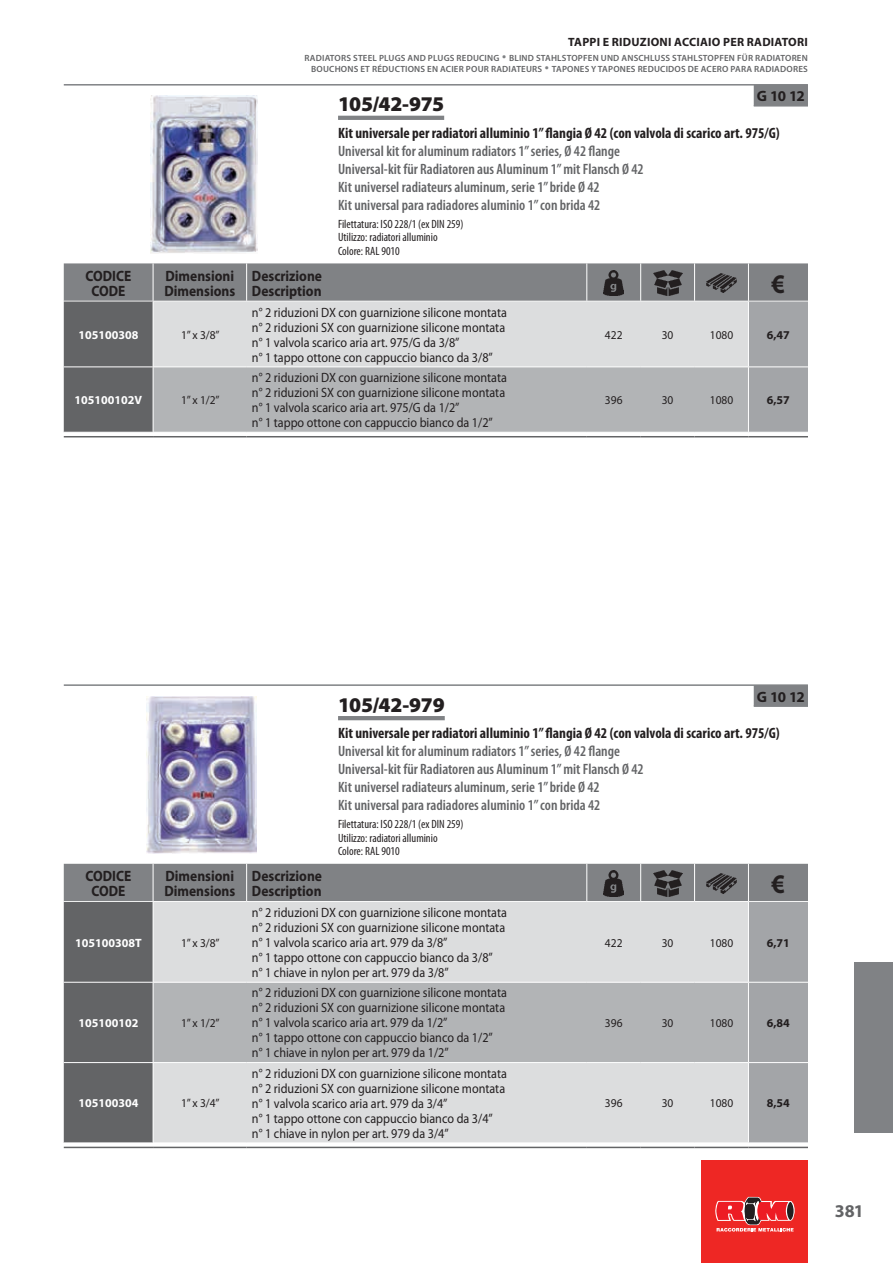
<style>
.page{position:relative;width:893px;height:1263px;background:#fff}
.page>*{position:absolute;margin:0;border:0;box-sizing:border-box;transform-origin:0 0}
.t1{font:700 27px "Myriad Pro";color:#231f20;scale:.9 1}
.t2{font:900 21px "Myriad Pro";letter-spacing:-.015em;color:#231f20}
.t3{font:700 18px "Myriad Pro";color:#636466}
.t4{font:600 condensed 15px/18px "Myriad Pro";color:#636466}
.t5{font:700 condensed 15px "Myriad Pro";color:#231f20}
.t6{font:700 15px/15px "Myriad Pro";color:#231f20;scale:.9 1}
.t7{font:700 15px "Myriad Pro";color:#231f20}
.t8{font:13.5px/15px "Myriad Pro";color:#231f20;scale:.9 1}
.t9{font:condensed 12px/13.5px "Myriad Pro";color:#231f20}
.t10{font:12px "Myriad Pro";color:#231f20;scale:.95 1}
.t11{font:700 12px "Myriad Pro";color:#231f20}
.t12{font:700 12px "Myriad Pro";color:#fff}
.t13{font:600 9px/10.8px "Myriad Pro";letter-spacing:.02em;color:#636466;text-align:right}
.s1{font-weight:900;font-size:13.5px;color:#808285}
</style>
<div class="page">
<div style="left:855px;top:962px;width:38px;height:170px;background:#808285"></div>
<div style="left:702px;top:1160px;width:106px;height:103px;background:#ee2724"></div>
<svg style="left:715px;top:1197px;width:80px;height:34px"></svg>
<hr style="left:338px;top:116px;width:106px;height:4px;background:#808285">
<div style="left:754px;top:85px;width:54px;height:21px;background:#808285"></div>
<hr style="left:754px;top:105px;width:54px;height:2px;background:#808285">
<hr style="left:64px;top:84px;width:744px;height:2px;background:#808285">
<img style="left:150px;top:96px;width:107px;height:157px">
<svg style="left:64px;top:263px;width:744px;height:169px;background:#acadaf"></svg>
<hr style="left:153px;top:302px;width:1px;height:64px;background:#fff">
<hr style="left:748px;top:302px;width:1px;height:64px;background:#fff">
<hr style="left:64px;top:366px;width:89px;height:1px;background:#fff">
<hr style="left:153px;top:366px;width:94px;height:1px;background:#fff">
<hr style="left:153px;top:367px;width:1px;height:65px;background:#fff">
<hr style="left:247px;top:366px;width:340px;height:1px;background:#fff">
<hr style="left:587px;top:366px;width:54px;height:1px;background:#fff">
<hr style="left:641px;top:366px;width:54px;height:1px;background:#fff">
<hr style="left:695px;top:366px;width:53px;height:1px;background:#fff">
<hr style="left:748px;top:366px;width:60px;height:1px;background:#fff">
<hr style="left:748px;top:367px;width:1px;height:65px;background:#fff">
<hr style="left:64px;top:436px;width:89px;height:1px;background:#636466">
<hr style="left:153px;top:436px;width:94px;height:1px;background:#636466">
<hr style="left:247px;top:436px;width:340px;height:1px;background:#636466">
<hr style="left:587px;top:436px;width:54px;height:1px;background:#636466">
<hr style="left:641px;top:436px;width:54px;height:1px;background:#636466">
<hr style="left:695px;top:436px;width:53px;height:1px;background:#636466">
<hr style="left:748px;top:436px;width:60px;height:1px;background:#636466">
<hr style="left:338px;top:716px;width:107px;height:4px;background:#808285">
<div style="left:754px;top:685px;width:54px;height:21px;background:#808285"></div>
<hr style="left:754px;top:705px;width:54px;height:2px;background:#808285">
<hr style="left:64px;top:684px;width:744px;height:2px;background:#808285">
<img style="left:146px;top:696px;width:111px;height:158px">
<svg style="left:64px;top:864px;width:744px;height:278px;background:#b6b7b9"></svg>
<div style="left:154px;top:983px;width:594px;height:79px;background:#b2b4b6"></div>
<hr style="left:153px;top:902px;width:1px;height:80px;background:#fff">
<hr style="left:748px;top:902px;width:1px;height:80px;background:#fff">
<hr style="left:64px;top:982px;width:89px;height:1px;background:#fff">
<hr style="left:153px;top:982px;width:94px;height:1px;background:#fff">
<hr style="left:153px;top:982px;width:1px;height:80px;background:#fff">
<hr style="left:247px;top:982px;width:340px;height:1px;background:#fff">
<hr style="left:587px;top:982px;width:54px;height:1px;background:#fff">
<hr style="left:641px;top:982px;width:54px;height:1px;background:#fff">
<hr style="left:695px;top:982px;width:53px;height:1px;background:#fff">
<hr style="left:748px;top:982px;width:60px;height:1px;background:#fff">
<hr style="left:748px;top:982px;width:1px;height:80px;background:#fff">
<hr style="left:64px;top:1062px;width:89px;height:1px;background:#fff">
<hr style="left:153px;top:1062px;width:94px;height:1px;background:#fff">
<hr style="left:153px;top:1063px;width:1px;height:79px;background:#fff">
<hr style="left:247px;top:1062px;width:340px;height:1px;background:#fff">
<hr style="left:587px;top:1062px;width:54px;height:1px;background:#fff">
<hr style="left:641px;top:1062px;width:54px;height:1px;background:#fff">
<hr style="left:695px;top:1062px;width:53px;height:1px;background:#fff">
<hr style="left:748px;top:1062px;width:60px;height:1px;background:#fff">
<hr style="left:748px;top:1063px;width:1px;height:79px;background:#fff">
<hr style="left:64px;top:1147px;width:89px;height:1px;background:#636466">
<hr style="left:153px;top:1147px;width:94px;height:1px;background:#636466">
<hr style="left:247px;top:1147px;width:340px;height:1px;background:#636466">
<hr style="left:587px;top:1147px;width:54px;height:1px;background:#636466">
<hr style="left:641px;top:1147px;width:54px;height:1px;background:#636466">
<hr style="left:695px;top:1147px;width:53px;height:1px;background:#636466">
<hr style="left:748px;top:1147px;width:60px;height:1px;background:#636466">
<p class="t11" style="left:568px;top:35px;width:14px">Tappi</p>
<p class="t11" style="left:603px;top:35px;width:17px">e riduzioni</p>
<p class="t11" style="left:674px;top:35px;width:8px">acciaio</p>
<p class="t11" style="left:723px;top:35px;width:8px">per</p>
<p class="t11" style="left:747px;top:35px;width:8px">radiatori</p>
<p class="t13" style="left:311px;top:53px;width:498px">STOPFEN FÜ R RADIATOREN<br>BOUCHONS ET RÉDUCTIONS EN ACIER POUR RADIATEURS <span class="s1">·</span> TAPONES Y TAPONES REDUCIDOS DE ACERO PARA RADIADORES</p>
<p class="t13" style="left:305px;top:53px;width:64px">RADIATORS STEEL</p>
<p class="t13" style="left:379px;top:53px;width:173px">PLUGS AND PLUGS REDUCING <span class="s1">·</span> BLI ND STAHL</p>
<p class="t13" style="left:562px;top:53px;width:126px">STOPFEN UND ANSCHLUSS STAHL</p>
<p class="t7" style="left:757px;top:86px;width:50px">G 10 12</p>
<h2 class="t2" style="left:338px;top:90px;width:108px">105/42-975</h2>
<p class="t5" style="left:338px;top:124px;width:443px">Kit universale per radiatori alluminio 1” flangia Ø 42 (con valvola di scarico art. 975/G)</p>
<p class="t4" style="left:338px;top:142px;width:307px">Universal kit for aluminum radiators 1” series, Ø 42 flange Universal-kit für Radiatoren aus Aluminum 1” mit Flansch Ø 42<br>Kit universel radiateurs aluminum, serie 1” bride Ø 42<br>Kit universal para radiadores aluminio 1” con brida 42</p>
<p class="t9" style="left:338px;top:217px;width:127px">Filettatura: ISO 228/1 (ex DIN 259)<br>Utilizzo: radiatori alluminio<br>Colore: RAL 9010</p>
<p class="t6" style="left:86px;top:268px;width:52px;text-align:center">CODICE<br>CODE</p>
<p class="t6" style="left:164px;top:268px;width:80px">Dimensioni<br>Dimensions</p>
<p class="t6" style="left:252px;top:268px;width:79px">Descrizione<br>Description</p>
<h1 class="t1" style="left:771px;top:266px;width:16px">€</h1>
<p class="t12" style="left:78px;top:327px;width:61px">105100308</p>
<p class="t10" style="left:181px;top:327px;width:42px">1” x 3/8”</p>
<p class="t8" style="left:252px;top:305px;width:285px">n° 2 riduzioni DX con guarnizione silicone montata n° 2 riduzioni SX con guarnizione silicone montata n° 1 valvola scarico aria art. 975/G da 3/8”<br>n° 1 tappo ottone con cappuccio bianco da 3/8”</p>
<p class="t10" style="left:605px;top:327px;width:20px">422</p>
<p class="t10" style="left:662px;top:327px;width:14px">30</p>
<p class="t10" style="left:710px;top:327px;width:26px">1080</p>
<p class="t11" style="left:767px;top:327px;width:25px">6,47</p>
<p class="t12" style="left:75px;top:392px;width:69px">105100102V</p>
<p class="t10" style="left:181px;top:393px;width:42px">1” x 1/2”</p>
<p class="t8" style="left:252px;top:370px;width:285px">n° 2 riduzioni DX con guarnizione silicone montata n° 2 riduzioni SX con guarnizione silicone montata n° 1 valvola scarico aria art. 975/G da 1/2”<br>n° 1 tappo ottone con cappuccio bianco da 1/2”</p>
<p class="t10" style="left:605px;top:393px;width:20px">396</p>
<p class="t10" style="left:662px;top:393px;width:14px">30</p>
<p class="t10" style="left:710px;top:393px;width:26px">1080</p>
<p class="t11" style="left:767px;top:392px;width:25px">6,57</p>
<p class="t7" style="left:757px;top:687px;width:50px">G 10 12</p>
<h2 class="t2" style="left:338px;top:691px;width:108px">105/42-979</h2>
<p class="t5" style="left:338px;top:724px;width:443px">Kit universale per radiatori alluminio 1” flangia Ø 42 (con valvola di scarico art. 975/G)</p>
<p class="t4" style="left:338px;top:742px;width:307px">Universal kit for aluminum radiators 1” series, Ø 42 flange Universal-kit für Radiatoren aus Aluminum 1” mit Flansch Ø 42<br>Kit universel radiateurs aluminum, serie 1” bride Ø 42<br>Kit universal para radiadores aluminio 1” con brida 42</p>
<p class="t9" style="left:338px;top:817px;width:127px">Filettatura: ISO 228/1 (ex DIN 259)<br>Utilizzo: radiatori alluminio<br>Colore: RAL 9010</p>
<p class="t6" style="left:86px;top:868px;width:52px;text-align:center">CODICE<br>CODE</p>
<p class="t6" style="left:164px;top:868px;width:80px">Dimensioni<br>Dimensions</p>
<p class="t6" style="left:252px;top:868px;width:79px">Descrizione<br>Description</p>
<h1 class="t1" style="left:771px;top:867px;width:16px">€</h1>
<p class="t12" style="left:75px;top:935px;width:68px">105100308T</p>
<p class="t10" style="left:181px;top:935px;width:42px">1” x 3/8”</p>
<p class="t8" style="left:252px;top:905px;width:285px">n° 2 riduzioni DX con guarnizione silicone montata n° 2 riduzioni SX con guarnizione silicone montata n° 1 valvola scarico aria art. 979 da 3/8”<br>n° 1 tappo ottone con cappuccio bianco da 3/8”<br>n° 1 chiave in nylon per art. 979 da 3/8”</p>
<p class="t10" style="left:605px;top:935px;width:20px">422</p>
<p class="t10" style="left:662px;top:935px;width:14px">30</p>
<p class="t10" style="left:710px;top:935px;width:26px">1080</p>
<p class="t11" style="left:767px;top:935px;width:25px">6,71</p>
<p class="t12" style="left:78px;top:1015px;width:61px">105100102</p>
<p class="t10" style="left:181px;top:1015px;width:42px">1” x 1/2”</p>
<p class="t12" style="left:78px;top:1095px;width:61px">105100304</p>
<p class="t10" style="left:181px;top:1096px;width:42px">1” x 3/4”</p>
<p class="t8" style="left:252px;top:985px;width:285px">n° 2 riduzioni DX con guarnizione silicone montata n° 2 riduzioni SX con guarnizione silicone montata n° 1 valvola scarico aria art. 979 da 1/2”<br>n° 1 tappo ottone con cappuccio bianco da 1/2”<br>n° 1 chiave in nylon per art. 979 da 1/2”</p>
<p class="t8" style="left:252px;top:1065px;width:285px">n° 2 riduzioni DX con guarnizione silicone montata n° 2 riduzioni SX con guarnizione silicone montata n° 1 valvola scarico aria art. 979 da 3/4”<br>n° 1 tappo ottone con cappuccio bianco da 3/4”<br>n° 1 chiave in nylon per art. 979 da 3/4”</p>
<p class="t10" style="left:605px;top:1015px;width:20px">396</p>
<p class="t10" style="left:662px;top:1015px;width:14px">30</p>
<p class="t10" style="left:710px;top:1015px;width:26px">1080</p>
<p class="t11" style="left:767px;top:1015px;width:25px">6,84</p>
<p class="t10" style="left:605px;top:1096px;width:20px">396</p>
<p class="t10" style="left:662px;top:1096px;width:14px">30</p>
<p class="t10" style="left:710px;top:1096px;width:26px">1080</p>
<p class="t11" style="left:767px;top:1095px;width:25px">8,54</p>
<h3 class="t3" style="left:835px;top:1199px;width:31px">381</h3>
</div>
